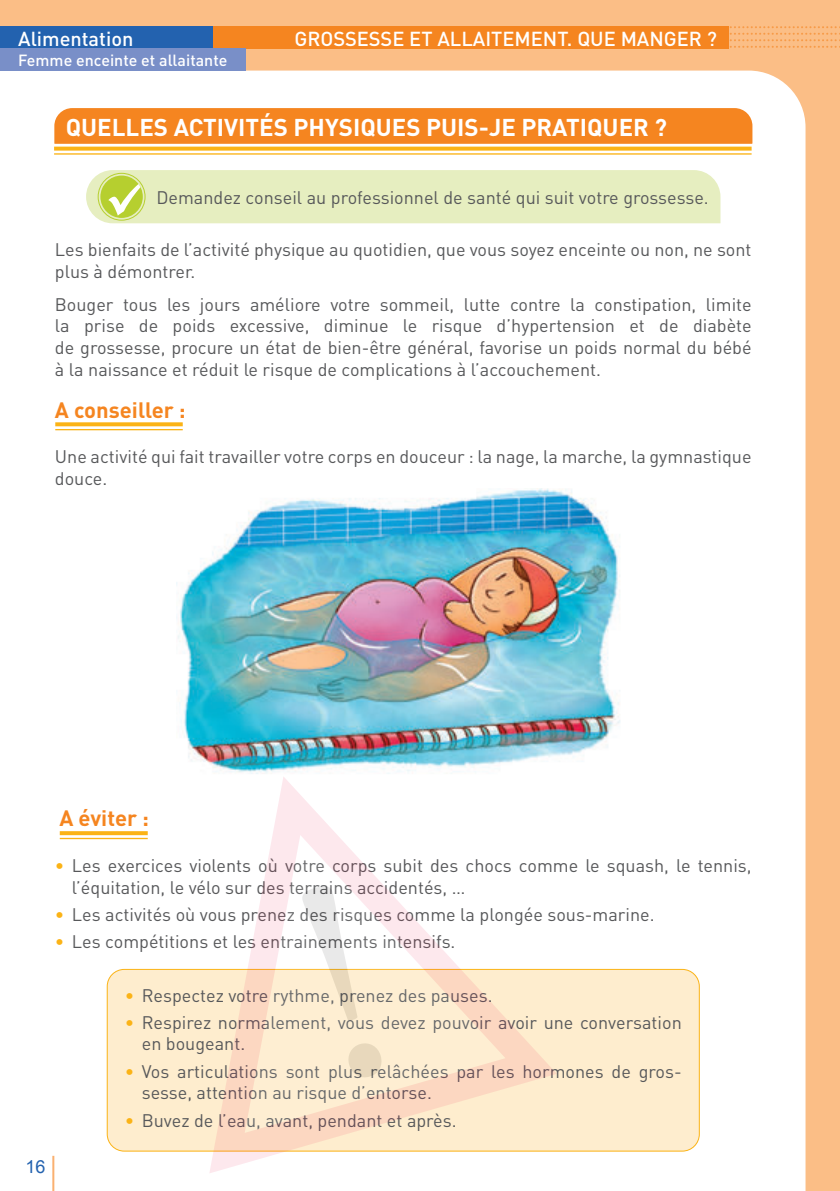
<style>
.page{position:relative;width:840px;height:1191px;background:#fff}
.page>*{position:absolute;margin:0;border:0;box-sizing:border-box;transform-origin:0 0}
.t1{font:700 24px "DIN";color:#fff}
.t2{font:700 22px "DIN";color:#f58520}
.t3{font:500 20px "DIN";color:#fff}
.t4{font:18px/21.6px "DIN";color:#57585a}
.t5{font:18px "Arial";color:#2362af}
.t6{font:500 16px "DIN";color:#fff}
.s1{color:#fbb316}
</style>
<div class="page">
<div style="left:0;top:0;width:839px;height:1191px;background:#fbbe86"></div>
<div style="left:0;top:71px;width:805px;height:1120px;background:#fff"></div>
<svg style="left:728px;top:26px;width:112px;height:22px"></svg>
<div style="left:0;top:26px;width:728px;height:22px;background:#f58520"></div>
<div style="left:0;top:26px;width:212px;height:23px;background:#2362af"></div>
<hr style="left:52px;top:1155px;width:2px;height:36px;background:#fab171">
<div style="left:0;top:48px;width:245px;height:23px;background:#798fc8"></div>
<svg style="left:51px;top:105px;width:704px;height:42px"></svg>
<svg style="left:54px;top:147px;width:697px;height:4px;fill:#fbb316"></svg>
<hr style="left:54px;top:153px;width:697px;height:2px;background:#fbb316">
<div style="left:86px;top:170px;width:634px;height:53px;background:#e6eec0"></div>
<svg style="left:55px;top:422px;width:128px;height:4px"></svg>
<hr style="left:55px;top:429px;width:128px;height:1px;background:#fbb316">
<img style="left:177px;top:488px;width:447px;height:291px">
<svg style="left:60px;top:831px;width:88px;height:4px"></svg>
<hr style="left:60px;top:838px;width:88px;height:1px;background:#fbb316">
<div style="left:107px;top:969px;width:592px;height:182px;background:#feedce;border-radius:17px"></div>
<svg style="left:209px;top:776px;width:347px;height:397px;fill:#fff"></svg>
<svg style="left:244px;top:835px;width:261px;height:297px"></svg>
<svg style="left:301px;top:885px;width:82px;height:194px"></svg>
<p class="t3" style="left:18px;top:26px;width:117px">Alimentation</p>
<p class="t3" style="left:294px;top:26px;width:424px">GROSSESSE ET ALLAITEMENT. QUE MANGER ?</p>
<p class="t6" style="left:18px;top:50px;width:210px">Femme enceinte et allaitante</p>
<h1 class="t1" style="left:66px;top:112px;width:602px">QUELLES ACTIVITÉS PHYSIQUES PUIS-JE PRATIQUER ?</h1>
<p class="t4" style="left:156px;top:186px;width:550px">Demandez conseil au professionnel de santé qui suit votre grossesse.</p>
<p class="t4" style="left:55px;top:239px;width:697px">Les bienfaits de l’activité physique au quotidien, que vous soyez enceinte ou non, ne sont plus à démontrer.</p>
<p class="t4" style="left:55px;top:293px;width:697px;text-align:justify">Bouger tous les jours améliore votre sommeil, lutte contre la constipation, limite la prise de poids excessive, diminue le risque d’hypertension et de diabète de grossesse, procure un état de bien-être général, favorise un poids normal du bébé à la naissance et réduit le risque de complications à l’accouchement.</p>
<p class="t2" style="left:55px;top:395px;width:132px">A conseiller :</p>
<p class="t4" style="left:55px;top:445px;width:697px">Une activité qui fait travailler votre corps en douceur : la nage, la marche, la gymnastique douce.</p>
<p class="t5" style="left:25px;top:1155px;width:22px">16</p>
<p class="t2" style="left:59px;top:804px;width:91px">A éviter :</p>
<p class="t4" style="left:72px;top:854px;width:680px;text-indent:-17px"><span class="s1">•</span> Les exercices violents où votre corps subit des chocs comme le squash, le tennis, l’équitation, le vélo sur des terrains accidentés, …</p>
<p class="t4" style="left:55px;top:903px;width:597px"><span class="s1">•</span> Les activités où vous prenez des risques comme la plongée sous-marine.</p>
<p class="t4" style="left:55px;top:930px;width:398px"><span class="s1">•</span> Les compétitions et les entrainements intensifs.</p>
<p class="t4" style="left:125px;top:984px;width:366px"><span class="s1">•</span> Respectez votre rythme, prenez des pauses.</p>
<p class="t4" style="left:142px;top:1011px;width:541px;text-indent:-17px"><span class="s1">•</span> Respirez normalement, vous devez pouvoir avoir une conversation en bougeant.</p>
<p class="t4" style="left:142px;top:1060px;width:541px;text-indent:-17px"><span class="s1">•</span> Vos articulations sont plus relâchées par les hormones de gros&shy;sesse, attention au risque d’entorse.</p>
<p class="t4" style="left:125px;top:1109px;width:330px"><span class="s1">•</span> Buvez de l’eau, avant, pendant et après.</p>
</div>
